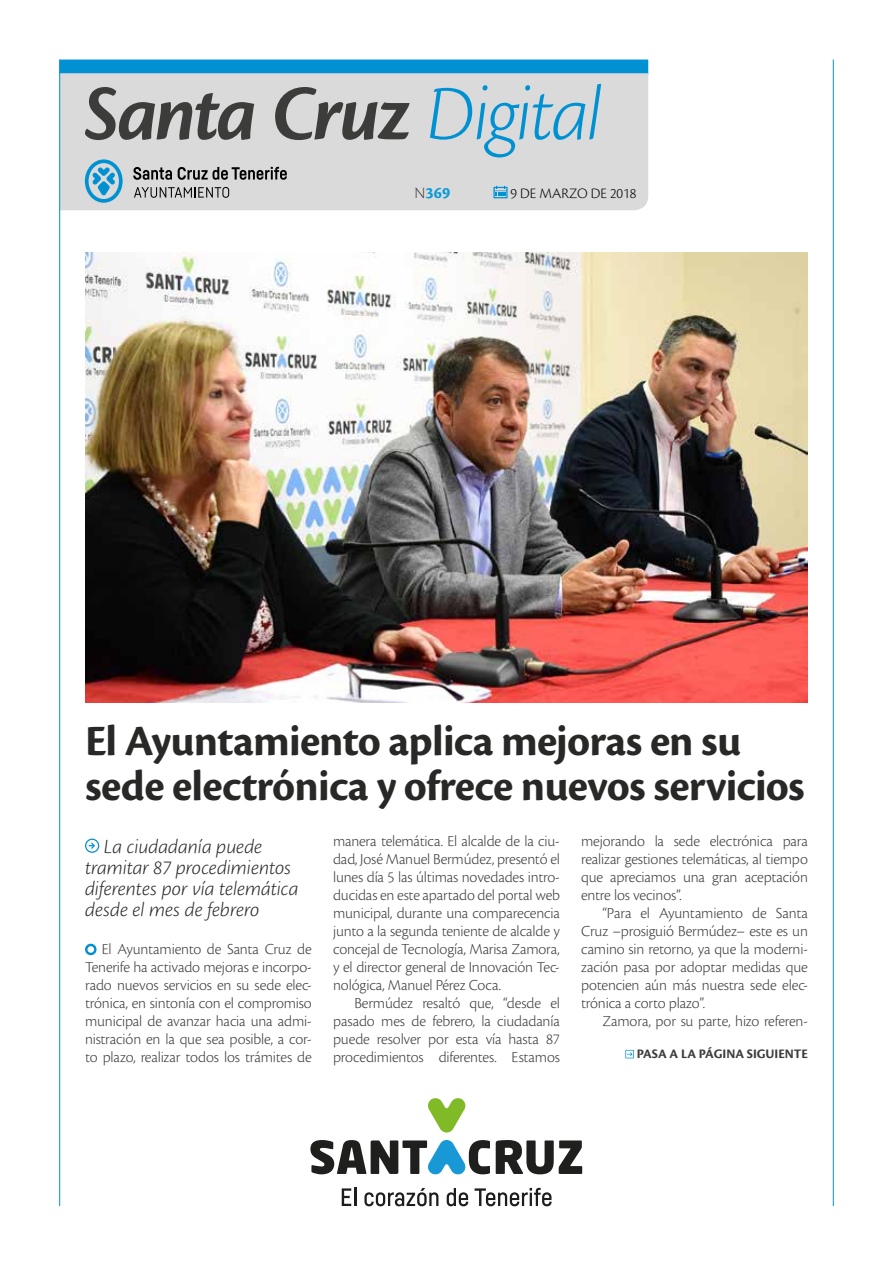
<style>
.page{position:relative;width:893px;height:1263px;background:#fff}
.page>*{position:absolute;margin:0;border:0;box-sizing:border-box;transform-origin:0 0}
.t1{font:81px "Cronos Pro Bold Disp It";letter-spacing:-.03em;color:#3c3c3b}
.t2{font:700 45px/45px "Cronos Pro";letter-spacing:-.015em;color:#282827}
.t3{font:italic 300 21px/21px "Cronos Pro";letter-spacing:-.005em;color:#282827}
.t4{font:700 16.5px "Cronos Pro";color:#079bd8}
.t5{font:300 15.9px/18px "Cronos Pro";letter-spacing:-.01em;color:#3c3c3b;text-align:justify}
.t6{font:300 15px "Cronos Pro";color:#000}
.t7{font:700 13.5px "Cronos Pro";color:#3c3c3b}
.s1{font-family:"Cronos Pro";font-weight:300;font-style:italic;color:#0091d3}
.s2{font-weight:300;color:#3c3c3b}
</style>
<div class="page">
<div style="left:60px;top:60px;width:588px;height:15px;background:#0091d3"></div>
<div style="left:60px;top:72px;width:589px;height:139px;background:#dadada"></div>
<svg style="left:493px;top:186px;width:15px;height:12px"></svg>
<svg style="left:85px;top:159px;width:38px;height:44px;background:#7abad6"></svg>
<svg style="left:133px;top:167px;width:39px;height:13px"></svg>
<svg style="left:178px;top:167px;width:109px;height:13px"></svg>
<svg style="left:134px;top:187px;width:95px;height:11px"></svg>
<svg style="left:428px;top:1098px;width:38px;height:34px"></svg>
<svg style="left:310px;top:1140px;width:272px;height:35px"></svg>
<svg style="left:342px;top:1188px;width:14px;height:18px"></svg>
<svg style="left:364px;top:1188px;width:74px;height:18px"></svg>
<svg style="left:447px;top:1188px;width:21px;height:18px"></svg>
<svg style="left:475px;top:1188px;width:77px;height:18px"></svg>
<hr style="left:833px;top:60px;width:1px;height:1146px;background:#0091d3">
<hr style="left:59px;top:60px;width:1px;height:1146px;background:#0091d3">
<svg style="left:85px;top:943px;width:12px;height:13px"></svg>
<img style="left:85px;top:252px;width:723px;height:450px">
<svg style="left:85px;top:838px;width:14px;height:15px"></svg>
<svg style="left:625px;top:1050px;width:9px;height:8px"></svg>
<h1 class="t1" style="left:85px;top:67px;width:519px">Santa Cruz <span class="s1">Digital</span></h1>
<p class="t4" style="left:414px;top:184px;width:38px"><span class="s2">N</span>369</p>
<p class="t6" style="left:511px;top:185px;width:127px">9 DE MARZO DE 2018</p>
<h2 class="t2" style="left:85px;top:719px;width:721px">El Ayuntamiento aplica mejoras en su sede electrónica y ofrece nuevos servicios</h2>
<h3 class="t3" style="left:85px;top:836px;width:215px;text-indent:19px">La ciudadanía puede tramitar 87 procedimientos diferentes por vía telemática desde el mes de febrero</h3>
<p class="t5" style="left:581px;top:832px;width:228px">mejorando la sede electrónica para realizar gestiones telemáticas, al tiempo que apreciamos una gran aceptación entre los vecinos”.</p>
<p class="t5" style="left:581px;top:904px;width:228px;text-indent:21px">“Para el Ayuntamiento de Santa Cruz –prosiguió Bermúdez– este es un camino sin retorno, ya que la moderni&shy;zación pasa por adoptar medidas que potencien aún más nuestra sede elec&shy;trónica a corto plazo”.</p>
<p class="t5" style="left:602px;top:1012px;width:207px">Zamora, por su parte, hizo referen-</p>
<p class="t5" style="left:333px;top:832px;width:228px">manera telemática. El alcalde de la ciu&shy;dad, José Manuel Bermúdez, presentó el lunes día 5 las últimas novedades intro&shy;ducidas en este apartado del portal web municipal, durante una comparecencia junto a la segunda teniente de alcalde y concejal de Tecnología, Marisa Zamora, y el director general de Innovación Tec&shy;nológica, Manuel Pérez Coca.</p>
<p class="t5" style="left:333px;top:994px;width:228px;text-indent:21px">Bermúdez resaltó que, “desde el pasado mes de febrero, la ciudadanía puede resolver por esta vía hasta 87 procedimientos diferentes. Estamos</p>
<p class="t5" style="left:85px;top:940px;width:228px;text-indent:17px">El Ayuntamiento de Santa Cruz de Tenerife ha activado mejoras e incorpo&shy;rado nuevos servicios en su sede elec&shy;trónica, en sintonía con el compromiso municipal de avanzar hacia una admi&shy;nistración en la que sea posible, a cor&shy;to plazo, realizar todos los trámites de</p>
<p class="t7" style="left:637px;top:1046px;width:173px">PASA A LA PÁGINA SIGUIENTE</p>
</div>
